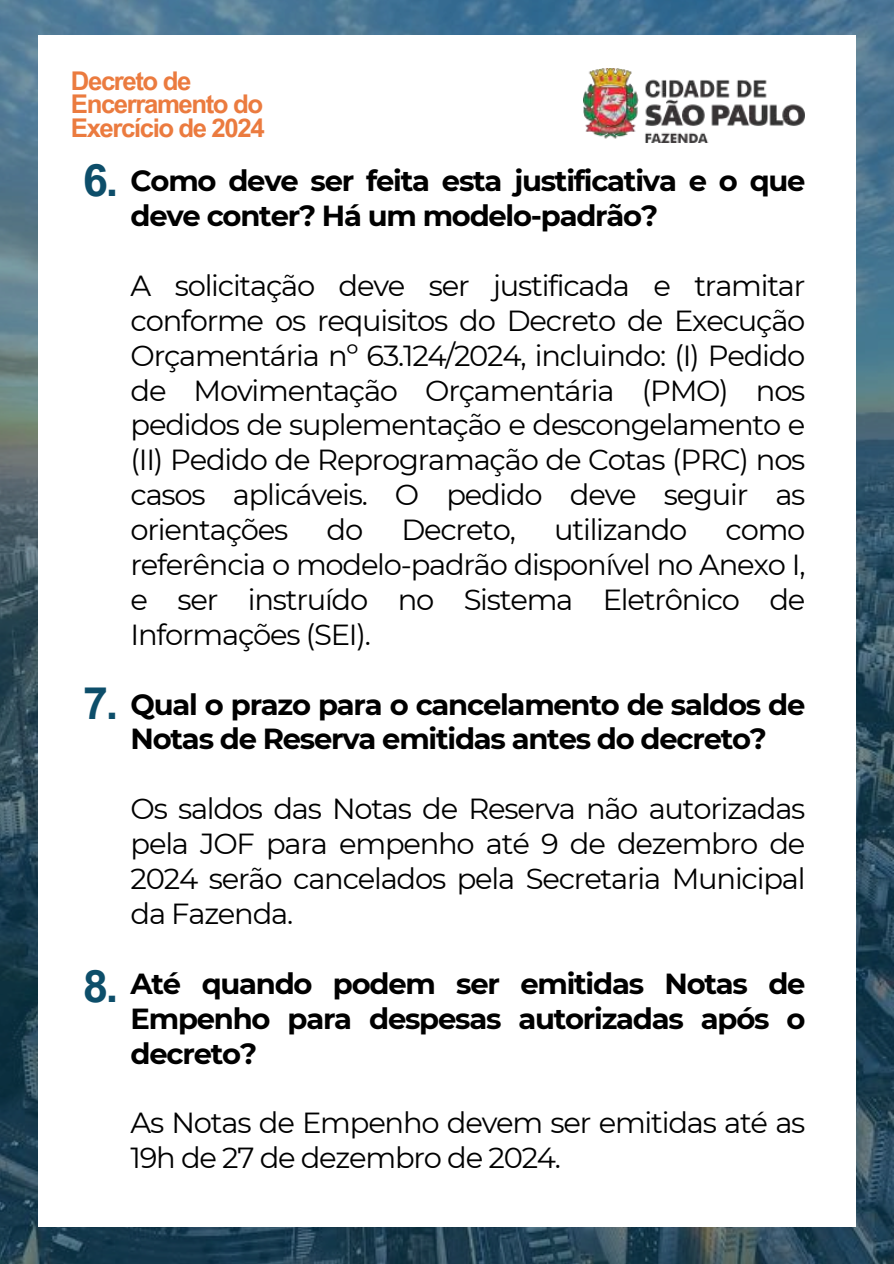
<style>
.page{position:relative;width:894px;height:1264px;background:#fff}
.page>*{position:absolute;margin:0;border:0;box-sizing:border-box;transform-origin:0 0}
.t1{font:700 44.7px "Arial MT Pro";color:#0d4e6a}
.t2{font:28.95px/34.8px "Montserrat";letter-spacing:-.04em;color:#000;text-align:justify}
.t3{font:700 28.95px/34.8px "Montserrat";letter-spacing:-.04em;color:#000}
.t4{font:700 25.8px/23.7px "Arial MT Pro";letter-spacing:-.055em;color:#eb7b3f}
</style>
<div class="page">
<img style="left:0;top:0;width:893px;height:1263px">
<div style="left:38px;top:36px;width:817px;height:1190px;background:#fff"></div>
<img style="left:583px;top:69px;width:221px;height:74px">
<p class="t4" style="left:71px;top:72px;width:195px">Decreto de<br>Encerramento do<br>Exercício de 2024</p>
<h1 class="t1" style="left:83px;top:163px;width:36px">6.</h1>
<p class="t3" style="left:130px;top:163px;width:676px">Como deve ser feita esta justificativa e o que deve conter? Há um modelo-padrão?</p>
<h1 class="t1" style="left:83px;top:686px;width:36px">7.</h1>
<p class="t2" style="left:130px;top:268px;width:676px">A solicitação deve ser justificada e tramitar conforme os requisitos do Decreto de Execução Orçamentária nº 63.124/2024, incluindo: (I) Pedido de Movimentação Orçamentária (PMO) nos pedidos de suplementação e descongelamento e (II) Pedido de Reprogramação de Cotas (PRC) nos casos aplicáveis. O pedido deve seguir as orientações</p>
<p class="t2" style="left:326px;top:512px;width:38px">do</p>
<p class="t2" style="left:401px;top:512px;width:116px">Decreto,</p>
<p class="t2" style="left:554px;top:512px;width:135px">utilizando</p>
<p class="t2" style="left:130px;top:512px;width:676px;text-indent:595px">como referência o modelo-padrão disponível no Anexo I, e ser instruído no Sistema Eletrônico de Informações (SEI).</p>
<p class="t3" style="left:130px;top:686px;width:676px">Qual o prazo para o cancelamento de saldos de<br>Notas de Reserva emitidas antes do decreto?</p>
<p class="t2" style="left:130px;top:791px;width:676px">Os saldos das Notas de Reserva não autorizadas pela JOF para empenho até 9 de dezembro de 2024 serão cancelados pela Secretaria Municipal da Fazenda.</p>
<h1 class="t1" style="left:83px;top:970px;width:36px">8.</h1>
<p class="t3" style="left:130px;top:965px;width:676px;text-align:justify">Até quando podem ser emitidas Notas de Empenho para despesas autorizadas após o decreto?</p>
<p class="t2" style="left:130px;top:1105px;width:676px">As Notas de Empenho devem ser emitidas até as<br>19h de 27 de dezembro de 2024.</p>
</div>
